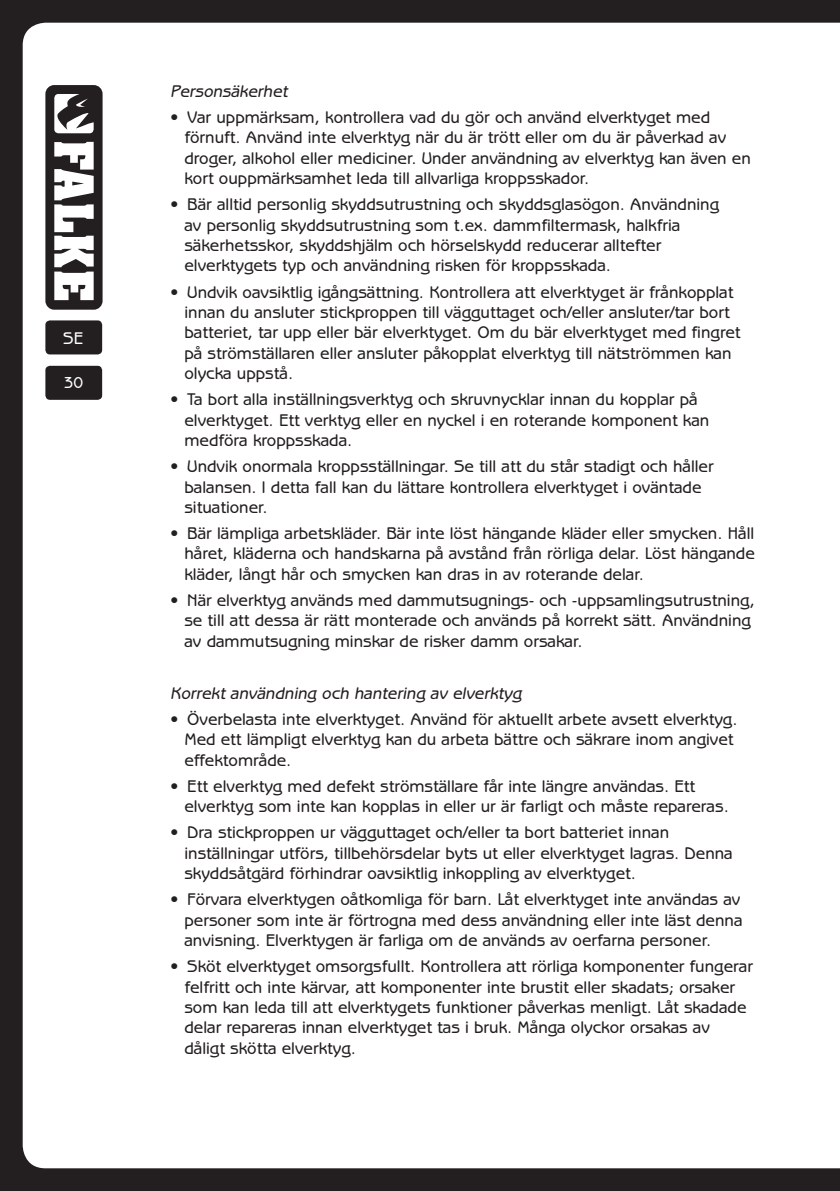
<style>
.page{position:relative;width:840px;height:1191px;background:#fff}
.page>*{position:absolute;margin:0;border:0;box-sizing:border-box;transform-origin:0 0}
.t1{font:500 17px/20.4px "Benguiat Gothic LT";color:#231f20}
.Brødtekst_kursiv{font:italic 500 17px "Benguiat Gothic LT";color:#231f20}
.t2{font:500 17px "Benguiat Gothic LT";color:#fff}
.t3{font:500 16px "Benguiat Gothic LT";color:#fff}
</style>
<div class="page">
<hr style="left:839px;top:0;width:1px;height:1191px;background:#231f20">
<svg style="left:839px;top:23px;width:1px;height:1145px"></svg>
<div style="left:0;top:0;width:839px;height:1191px;background:#231f20"></div>
<div style="left:23px;top:23px;width:816px;height:1145px;background:#fff"></div>
<svg style="left:45px;top:85px;width:57px;height:225px"></svg>
<div style="left:45px;top:366px;width:57px;height:34px;background:#231f20;border-radius:5px"></div>
<div style="left:45px;top:320px;width:57px;height:34px;background:#231f20;border-radius:5px"></div>
<p class="t2" style="left:63px;top:329px;width:21px">SE</p>
<p class="t3" style="left:64px;top:373px;width:21px">30</p>
<p class="Brødtekst_kursiv" style="left:170px;top:81px;width:119px">Personsäkerhet</p>
<p class="t1" style="left:184px;top:107px;width:567px;text-indent:-14px">• Var uppmärksam, kontrollera vad du gör och använd elverktyget med förnuft. Använd inte elverktyg när du är trött eller om du är påverkad av droger, alkohol eller mediciner. Under användning av elverktyg kan även en kort ouppmärksamhet leda till allvarliga kroppsskador.</p>
<p class="t1" style="left:184px;top:194px;width:536px;text-indent:-14px">• Bär alltid personlig skyddsutrustning och skyddsglasögon. Användning av personlig skyddsutrustning som t.ex. dammfiltermask, halkfria säkerhetsskor, skyddshjälm och hörselskydd reducerar alltefter elverktygets typ och användning risken för kroppsskada.</p>
<p class="t1" style="left:184px;top:282px;width:557px;text-indent:-14px">• Undvik oavsiktlig igångsättning. Kontrollera att elverktyget är frånkopplat innan du ansluter stickproppen till vägguttaget och/eller ansluter/tar bort batteriet, tar upp eller bär elverktyget. Om du bär elverktyget med fingret på strömställaren eller ansluter påkopplat elverktyg till nätströmmen kan olycka uppstå.</p>
<p class="t1" style="left:184px;top:389px;width:526px;text-indent:-14px">• Ta bort alla inställningsverktyg och skruvnycklar innan du kopplar på elverktyget. Ett verktyg eller en nyckel i en roterande komponent kan medföra kroppsskada.</p>
<p class="t1" style="left:184px;top:456px;width:530px;text-indent:-14px">• Undvik onormala kroppsställningar. Se till att du står stadigt och håller balansen. I detta fall kan du lättare kontrollera elverktyget i oväntade situationer.</p>
<p class="t1" style="left:184px;top:523px;width:571px;text-align:justify;text-indent:-14px">• Bär lämpliga arbetskläder. Bär inte löst hängande kläder eller smycken. Håll håret, kläderna och handskarna på avstånd från rörliga delar. Löst hängande kläder, långt hår och smycken kan dras in av roterande delar.</p>
<p class="t1" style="left:184px;top:590px;width:571px;text-indent:-14px">• När elverktyg används med dammutsugnings- och -uppsamlingsutrustning, se till att dessa är rätt monterade och används på korrekt sätt. Användning av dammutsugning minskar de risker damm orsakar.</p>
<p class="Brødtekst_kursiv" style="left:170px;top:683px;width:352px">Korrekt användning och hantering av elverktyg</p>
<p class="t1" style="left:184px;top:709px;width:554px;text-indent:-14px">• Överbelasta inte elverktyget. Använd för aktuellt arbete avsett elverktyg.<br>Med ett lämpligt elverktyg kan du arbeta bättre och säkrare inom angivet effektområde.</p>
<p class="t1" style="left:184px;top:776px;width:545px;text-indent:-14px">• Ett elverktyg med defekt strömställare får inte längre användas. Ett elverktyg som inte kan kopplas in eller ur är farligt och måste repareras.</p>
<p class="t1" style="left:184px;top:822px;width:549px;text-indent:-14px">• Dra stickproppen ur vägguttaget och/eller ta bort batteriet innan inställningar utförs, tillbehörsdelar byts ut eller elverktyget lagras. Denna skyddsåtgärd förhindrar oavsiktlig inkoppling av elverktyget.</p>
<p class="t1" style="left:184px;top:889px;width:559px;text-indent:-14px">• Förvara elverktygen oåtkomliga för barn. Låt elverktyget inte användas av personer som inte är förtrogna med dess användning eller inte läst denna anvisning. Elverktygen är farliga om de används av oerfarna personer.</p>
<p class="t1" style="left:184px;top:956px;width:569px;text-indent:-14px">• Sköt elverktyget omsorgsfullt. Kontrollera att rörliga komponenter fungerar felfritt och inte kärvar, att komponenter inte brustit eller skadats; orsaker som kan leda till att elverktygets funktioner påverkas menligt. Låt skadade delar repareras innan elverktyget tas i bruk. Många olyckor orsakas av dåligt skötta elverktyg.</p>
</div>
